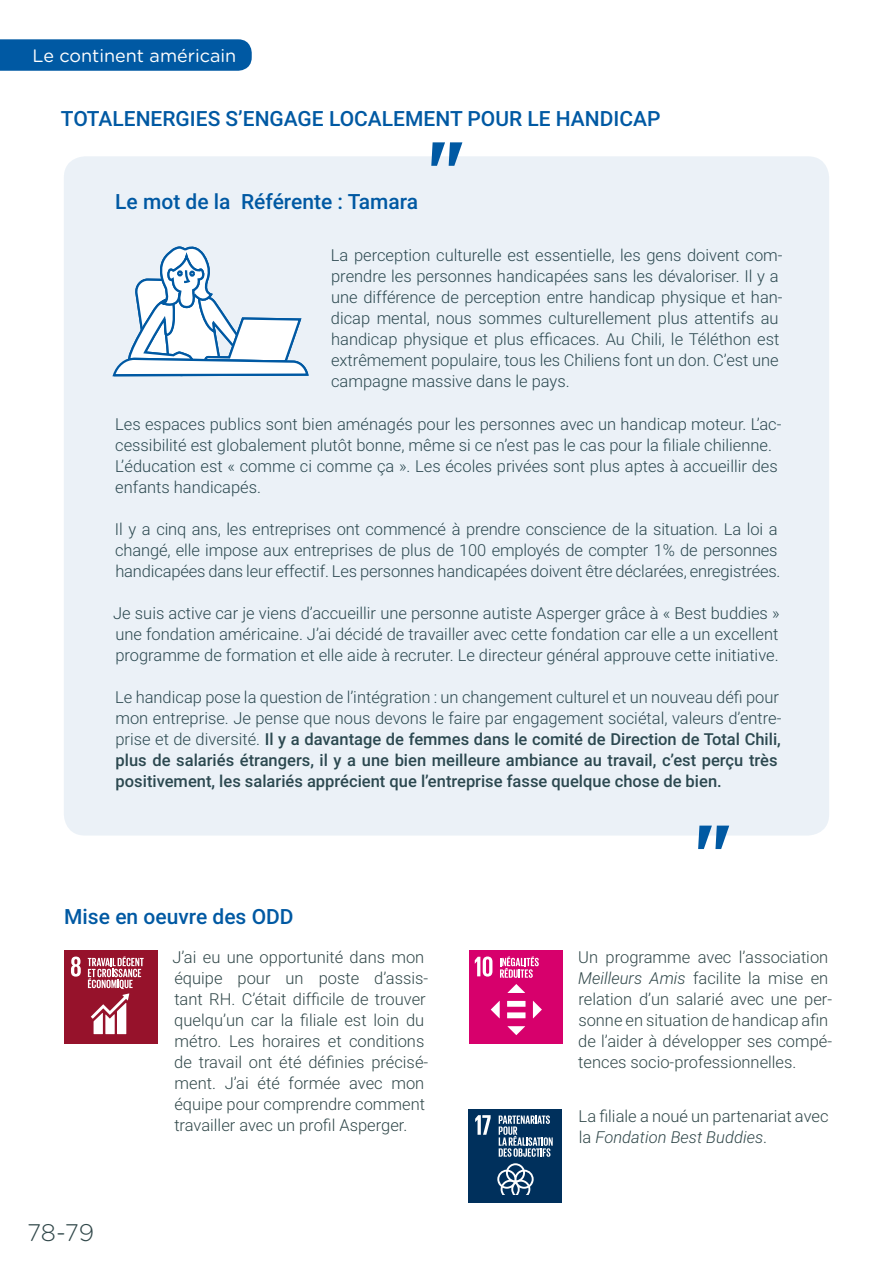
<style>
.page{position:relative;width:893px;height:1263px;background:#fff}
.page>*{position:absolute;margin:0;border:0;box-sizing:border-box;transform-origin:0 0}
.t1{font:700 73.5px "Gotham";color:#0059a3}
.t2{font:300 24px "Gotham Rounded";color:#304749}
.t3{font:500 21px "Roboto";color:#0059a3}
.t4{font:18px "Gotham Rounded";color:#fff}
.t5{font:300 16.5px/21px "Roboto";color:#304749}
.t6{font:500 16.5px/21px "Roboto";color:#304749}
.s1{font-weight:300}
.s2{font-style:italic}
</style>
<div class="page">
<svg style="left:0;top:39px;width:252px;height:32px;background:#065da5"></svg>
<div style="left:64px;top:156px;width:765px;height:680px;background:#ebf1f7;border-radius:21px"></div>
<div style="left:468px;top:1109px;width:94px;height:93px;background:#00305c"></div>
<svg style="left:497px;top:1163px;width:37px;height:31px"></svg>
<svg style="left:475px;top:1115px;width:16px;height:20px"></svg>
<svg style="left:499px;top:1115px;width:54px;height:42px"></svg>
<div style="left:64px;top:950px;width:93px;height:94px;background:#96122b"></div>
<svg style="left:71px;top:956px;width:10px;height:20px"></svg>
<svg style="left:88px;top:956px;width:56px;height:78px"></svg>
<div style="left:470px;top:950px;width:93px;height:94px;background:#d7006c"></div>
<div style="left:507px;top:1012px;width:18px;height:6px;background:#fff"></div>
<div style="left:507px;top:1001px;width:18px;height:6px;background:#fff"></div>
<svg style="left:507px;top:984px;width:18px;height:9px"></svg>
<svg style="left:533px;top:1001px;width:9px;height:17px"></svg>
<svg style="left:507px;top:1026px;width:18px;height:9px"></svg>
<svg style="left:491px;top:1001px;width:9px;height:17px"></svg>
<svg style="left:475px;top:956px;width:17px;height:20px"></svg>
<svg style="left:500px;top:956px;width:39px;height:22px"></svg>
<svg style="left:112px;top:246px;width:197px;height:131px"></svg>
<p class="t4" style="left:32px;top:44px;width:205px">Le continent américain</p>
<h3 class="t3" style="left:61px;top:104px;width:601px">TOTALENERGIES S’ENGAGE LOCALEMENT POUR LE HANDICAP</h3>
<h1 class="t1" style="left:427px;top:119px;width:40px">"</h1>
<h3 class="t3" style="left:115px;top:187px;width:304px">Le mot de la Référente : Tamara</h3>
<p class="t5" style="left:331px;top:244px;width:453px">La perception culturelle est essentielle, les gens doivent com&shy;prendre les personnes handicapées sans les dévaloriser. Il y a une différence de perception entre handicap physique et han&shy;dicap mental, nous sommes culturellement plus attentifs au handicap physique et plus efficaces. Au Chili, le Téléthon est extrêmement populaire, tous les Chiliens font un don. C’est une campagne massive dans le pays.</p>
<p class="t5" style="left:115px;top:413px;width:668px">Les espaces publics sont bien aménagés pour les personnes avec un handicap moteur. L’ac&shy;cessibilité est globalement plutôt bonne, même si ce n’est pas le cas pour la filiale chilienne.</p>
<p class="t5" style="left:115px;top:455px;width:664px">L’éducation est « comme ci comme ça ». Les écoles privées sont plus aptes à accueillir des enfants handicapés.</p>
<p class="t5" style="left:115px;top:518px;width:667px">Il y a cinq ans, les entreprises ont commencé à prendre conscience de la situation. La loi a changé, elle impose aux entreprises de plus de 100 employés de compter 1% de personnes handicapées dans leur effectif. Les personnes handicapées doivent être déclarées, enregistrées.</p>
<p class="t5" style="left:113px;top:602px;width:668px;text-align:justify">Je suis active car je viens d’accueillir une personne autiste Asperger grâce à « Best buddies » une fondation américaine. J’ai décidé de travailler avec cette fondation car elle a un excellent programme de formation et elle aide à recruter. Le directeur général approuve cette initiative.</p>
<p class="t6" style="left:115px;top:686px;width:668px"><span class="s1">Le handicap pose la question de l’intégration : un changement culturel et un nouveau défi pour mon entreprise. Je pense que nous devons le faire par engagement sociétal, valeurs d’entre&shy;prise et de diversité.</span> Il y a davantage de femmes dans le comité de Direction de Total Chili, plus de salariés étrangers, il y a une bien meilleure ambiance au travail, c’est perçu très positivement, les salariés apprécient que l’entreprise fasse quelque chose de bien.</p>
<h1 class="t1" style="left:694px;top:802px;width:40px">"</h1>
<h3 class="t3" style="left:64px;top:901px;width:231px">Mise en oeuvre des ODD</h3>
<p class="t5" style="left:172px;top:946px;width:257px">J’ai eu une opportunité dans mon équipe pour un poste d’assis&shy;tant RH. C’était difficile de trouver quelqu’un car la filiale est loin du métro. Les horaires et conditions de travail ont été définies précisé&shy;ment. J’ai été formée avec mon équipe pour comprendre comment travailler avec un profil Asperger.</p>
<p class="t5" style="left:578px;top:946px;width:256px">Un programme avec l’association <span class="s2">Meilleurs Amis</span> facilite la mise en relation d’un salarié avec une per&shy;sonne en situation de handicap afin de l’aider à développer ses compé&shy;tences socio-professionnelles.</p>
<p class="t5" style="left:579px;top:1105px;width:251px">La filiale a noué un partenariat avec la <span class="s2">Fondation Best Buddies</span>.</p>
<h2 class="t2" style="left:27px;top:1216px;width:68px">78-79</h2>
</div>
